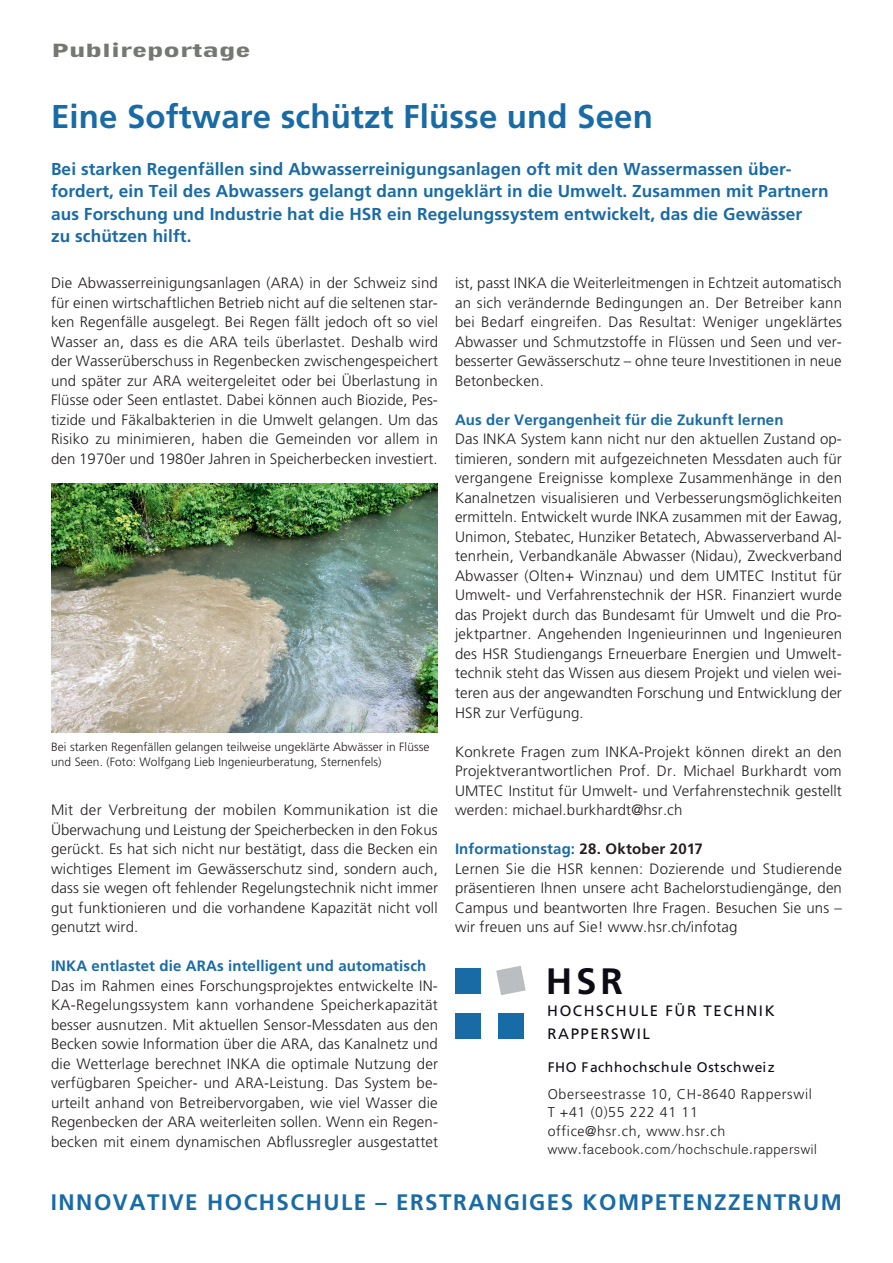
<style>
.page{position:relative;width:893px;height:1263px;background:#fff}
.page>*{position:absolute;margin:0;border:0;box-sizing:border-box;transform-origin:0 0}
.t1{font:700 36.75px "Frutiger";color:#0d0b14}
.t2{font:700 33px "Frutiger";letter-spacing:.005em;color:#196ba6}
.t3{font:700 22.35px "Frutiger";letter-spacing:.07em;color:#196ba6}
.t4{font:18px "Rundfunk Grotesk";color:#757772;scale:1.5 1}
.t5{font:700 17.25px/22.5px "Frutiger";letter-spacing:.005em;color:#196ba6}
.t6{font:300 15px/19.5px "Frutiger";letter-spacing:.01em;color:#231f20;text-align:justify}
.t7{font:700 15px "Frutiger";letter-spacing:.01em;color:#196ba6}
.t8{font:15px/22.8px "Frutiger";letter-spacing:.105em;color:#0d0b14}
.t9{font:300 14.1px/18.3px "Frutiger";letter-spacing:.045em;color:#231f20}
.t10{font:300 14.1px "Akzidenz Grotesk";letter-spacing:.045em;color:#231f20}
.t11{font:13.95px "Frutiger";letter-spacing:.05em;color:#0d0b14}
.t12{font:300 12px/15px "Frutiger";letter-spacing:.005em;color:#231f20}
.s1{font-weight:700;color:#196ba6}
.s2{font-weight:700}
</style>
<div class="page">
<img style="left:51px;top:484px;width:387px;height:249px">
<div style="left:455px;top:968px;width:25px;height:25px;background:#196ba6"></div>
<div style="left:455px;top:1013px;width:25px;height:26px;background:#196ba6"></div>
<div style="left:499px;top:1013px;width:25px;height:26px;background:#176ca7"></div>
<svg style="left:496px;top:966px;width:30px;height:29px"></svg>
<p class="t4" style="left:51px;top:39px;width:134px">Publireportage</p>
<h2 class="t2" style="left:51px;top:97px;width:603px">Eine Software schützt Flüsse und Seen</h2>
<p class="t5" style="left:51px;top:157px;width:779px">Bei starken Regenfällen sind Abwasserreinigungsanlagen oft mit den Wassermassen über&shy;fordert, ein Teil des Abwassers gelangt dann ungeklärt in die Umwelt. Zusammen mit Partnern aus Forschung und Industrie hat die HSR ein Regelungssystem entwickelt, das die Gewässer<br>zu schützen hilft.</p>
<p class="t6" style="left:51px;top:273px;width:389px">Die Abwasserreinigungsanlagen (ARA) in der Schweiz sind für einen wirtschaftlichen Betrieb nicht auf die seltenen star&shy;ken Regenfälle ausgelegt. Bei Regen fällt jedoch oft so viel Wasser an, dass es die ARA teils überlastet. Deshalb wird der Wasserüberschuss in Regenbecken zwischengespeichert und später zur ARA weitergeleitet oder bei Überlastung in Flüsse oder Seen entlastet. Dabei können auch Biozide, Pes&shy;tizide und Fäkalbakterien in die Umwelt gelangen. Um das Risiko zu minimieren, haben die Gemeinden vor allem in den 1970er und 1980er Jahren in Speicherbecken investiert.</p>
<p class="t12" style="left:51px;top:739px;width:380px">Bei starken Regenfällen gelangen teilweise ungeklärte Abwässer in Flüsse und Seen. (Foto: Wolfgang Lieb Ingenieurberatung, Sternenfels)</p>
<p class="t6" style="left:51px;top:800px;width:389px">Mit der Verbreitung der mobilen Kommunikation ist die Überwachung und Leistung der Speicherbecken in den Fokus gerückt. Es hat sich nicht nur bestätigt, dass die Becken ein wichtiges Element im Gewässerschutz sind, sondern auch, dass sie wegen oft fehlender Regelungstechnik nicht immer gut funktionieren und die vorhandene Kapazität nicht voll genutzt wird.</p>
<p class="t7" style="left:51px;top:957px;width:377px">INKA entlastet die ARAs intelligent und automatisch</p>
<p class="t6" style="left:51px;top:975px;width:389px">Das im Rahmen eines Forschungsprojektes entwickelte IN-KA-Regelungssystem kann vorhandene Speicherkapazität besser ausnutzen. Mit aktuellen Sensor-Messdaten aus den Becken sowie Information über die ARA, das Kanalnetz und die Wetterlage berechnet INKA die optimale Nutzung der verfügbaren Speicher- und ARA-Leistung. Das System be&shy;urteilt anhand von Betreibervorgaben, wie viel Wasser die Regenbecken der ARA weiterleiten sollen. Wenn ein Regen&shy;becken mit einem dynamischen Abflussregler ausgestattet</p>
<p class="t6" style="left:455px;top:273px;width:388px">ist, passt INKA die Weiterleitmengen in Echtzeit automatisch an sich verändernde Bedingungen an. Der Betreiber kann bei Bedarf eingreifen. Das Resultat: Weniger ungeklärtes Abwasser und Schmutzstoffe in Flüssen und Seen und ver&shy;besserter Gewässerschutz – ohne teure Investitionen in neue Betonbecken.</p>
<p class="t7" style="left:455px;top:411px;width:330px">Aus der Vergangenheit für die Zukunft lernen</p>
<p class="t6" style="left:455px;top:429px;width:389px">Das INKA System kann nicht nur den aktuellen Zustand op&shy;timieren, sondern mit aufgezeichneten Messdaten auch für vergangene Ereignisse komplexe Zusammenhänge in den Kanalnetzen visualisieren und Verbesserungsmöglichkeiten ermitteln. Entwickelt wurde INKA zusammen mit der Eawag, Unimon, Stebatec, Hunziker Betatech, Abwasserverband Al&shy;tenrhein, Verbandkanäle Abwasser (Nidau), Zweckverband Abwasser (Olten+ Winznau) und dem UMTEC Institut für Umwelt- und Verfahrenstechnik der HSR. Finanziert wurde das Projekt durch das Bundesamt für Umwelt und die Pro&shy;jektpartner. Angehenden Ingenieurinnen und Ingenieuren des HSR Studiengangs Erneuerbare Energien und Umwelt&shy;technik steht das Wissen aus diesem Projekt und vielen wei&shy;teren aus der angewandten Forschung und Entwicklung der HSR zur Verfügung.</p>
<p class="t6" style="left:455px;top:741px;width:388px">Konkrete Fragen zum INKA-Projekt können direkt an den Projektverantwortlichen Prof. Dr. Michael Burkhardt vom UMTEC Institut für Umwelt- und Verfahrenstechnik gestellt werden: michael.burkhardt@hsr.ch</p>
<p class="t6" style="left:455px;top:839px;width:388px;text-align:left"><span class="s1">Informationstag:</span> <span class="s2">28. Oktober 2017<br></span>Lernen Sie die HSR kennen: Dozierende und Studierende präsentieren Ihnen unsere acht Bachelorstudiengänge, den Campus und beantworten Ihre Fragen. Besuchen Sie uns – wir freuen uns auf Sie! www.hsr.ch/infotag</p>
<h1 class="t1" style="left:546px;top:959px;width:79px">HSR</h1>
<p class="t8" style="left:547px;top:999px;width:229px">HOCHSCHULE FÜR TECHNIK<br>RAPPERSWIL</p>
<p class="t11" style="left:548px;top:1059px;width:229px">FHO Fachhochschule Ostschweiz</p>
<p class="t9" style="left:548px;top:1085px;width:266px">Oberseestrasse 10, CH-8640 Rapperswil<br>T +41 (0)55 222 41 11<br>office@hsr.ch, www.hsr.ch</p>
<p class="t10" style="left:548px;top:1141px;width:271px">www.facebook.com/hochschule.rapperswil</p>
<h3 class="t3" style="left:51px;top:1189px;width:793px">INNOVATIVE HOCHSCHULE – ERSTRANGIGES KOMPETENZZENTRUM</h3>
</div>
